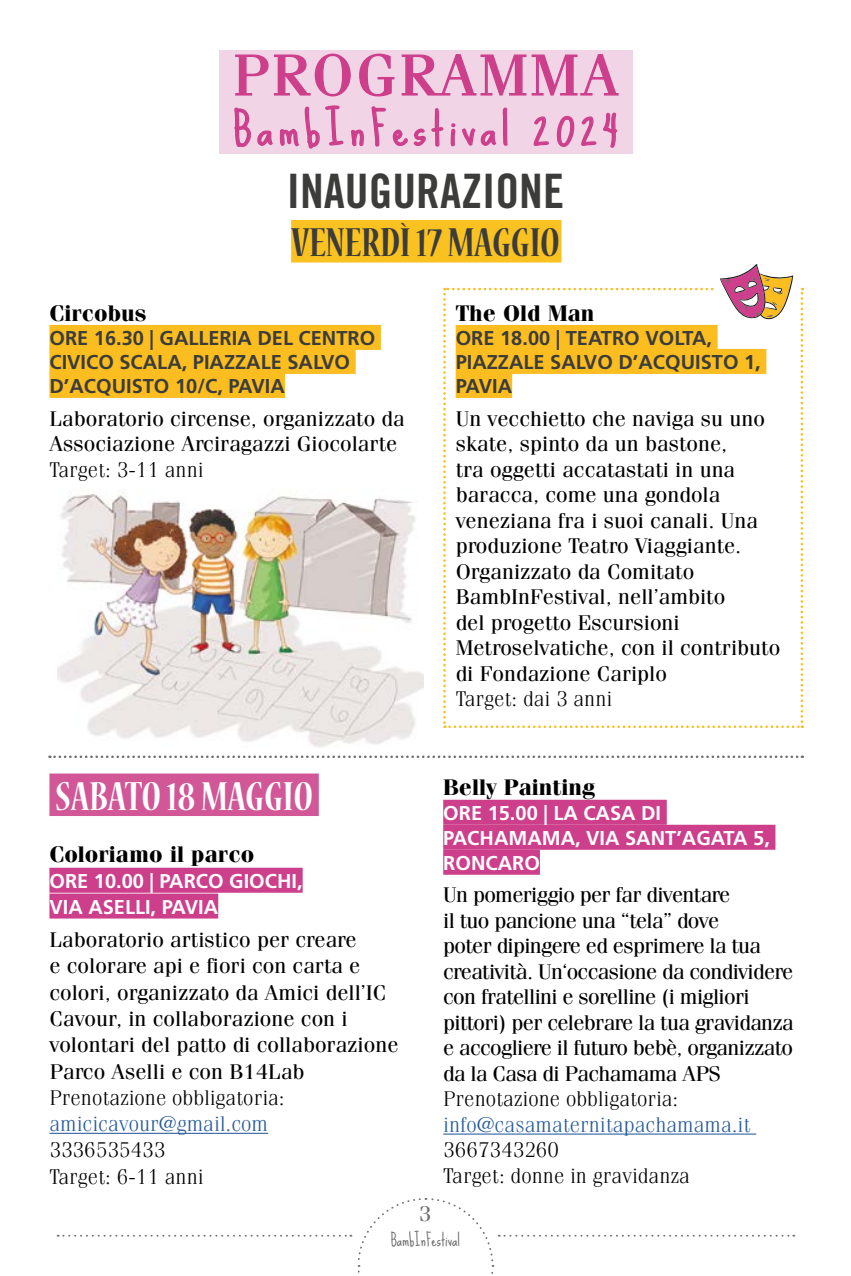
<style>
.page{position:relative;width:851px;height:1276px;background:#fff}
.page>*{position:absolute;margin:0;border:0;box-sizing:border-box;transform-origin:0 0}
.t1{font:57.5px "Fenice";letter-spacing:.05em;color:#cd3f8b;scale:1.05 1}
.t2{font:47.5px "Trade Gothic Bold Cond Twenty";color:#3c3c3b}
.t3{font:700 condensed 45px "Nueva Std";color:#3c3c3b;scale:.9 1}
.t4{font:700 condensed 45px "Nueva Std";color:#fff;scale:.9 1}
.t5{font:38.25px "Sue Ellen Francisco";letter-spacing:.12em;color:#cd3f8b;scale:1.17 1}
.t6{font:700 22.5px "Fenice Std";color:#000;scale:1.05 1}
.t7{font:21.25px/25.5px "Fenice";color:#000;scale:1.05 1}
.t8{font:21.25px/25.5px "Fenice";letter-spacing:-.03em;color:#000;scale:1.05 1}
.t9{font:300 21.25px/26.2px "Fenice";color:#000;scale:1.05 1}
.t10{font:300 21.25px "Fenice";color:#275b9b;scale:1.05 1}
.t11{font:21.25px "Fenice";color:#706f6f;scale:1.05 1}
.t12{font:700 20px/24px "Frutiger LT Std";color:#3c3c3b}
.t13{font:700 20px/25px "Frutiger LT Std";color:#fff}
.t14{font:15px "Sue Ellen Francisco";color:#706f6f}
</style>
<div class="page">
<svg style="left:58px;top:1198px;width:736px;height:76px"></svg>
<div style="left:219px;top:50px;width:413px;height:103px;background:#f1d4e6"></div>
<svg style="left:233px;top:53px;width:386px;height:101px"></svg>
<div style="left:291px;top:220px;width:270px;height:42px;background:#f9c221"></div>
<div style="left:49px;top:325px;width:332px;height:25px;background:#fbbd20"></div>
<div style="left:49px;top:349px;width:306px;height:25px;background:#fbbd20"></div>
<div style="left:49px;top:373px;width:236px;height:25px;background:#fbbd20"></div>
<svg style="left:443px;top:264px;width:360px;height:464px"></svg>
<div style="left:49px;top:773px;width:270px;height:43px;background:#d15797"></div>
<div style="left:49px;top:867px;width:253px;height:25px;background:#cd3f8b"></div>
<div style="left:49px;top:893px;width:169px;height:25px;background:#cd3f8b"></div>
<hr style="left:49px;top:1132px;width:219px;height:1px;background:#275b9b">
<div style="left:443px;top:799px;width:223px;height:25px;background:#cd3f8b"></div>
<div style="left:443px;top:824px;width:332px;height:25px;background:#cd3f8b"></div>
<div style="left:443px;top:849px;width:97px;height:25px;background:#cd3f8b"></div>
<hr style="left:443px;top:1133px;width:313px;height:1px;background:#275b9b">
<svg style="left:445px;top:755px;width:357px;height:3px"></svg>
<div style="left:33px;top:459px;width:412px;height:301px;background:#fff"></div>
<img style="left:57px;top:491px;width:367px;height:256px">
<h1 class="t1" style="left:232px;top:41px;width:369px">PROGRAMMA</h1>
<h3 class="t5" style="left:233px;top:109px;width:330px">BambInFestival 2024</h3>
<h2 class="t2" style="left:287px;top:162px;width:279px">INAUGURAZIONE</h2>
<h3 class="t3" style="left:291px;top:222px;width:300px">VENERDÌ 17 MAGGIO</h3>
<p class="t6" style="left:49px;top:299px;width:94px">Circobus</p>
<p class="t12" style="left:49px;top:326px;width:327px">ORE 16.30 | GALLERIA DEL CENTRO<br>CIVICO SCALA, PIAZZALE SALVO<br>D’ACQUISTO 10/C, PAVIA</p>
<p class="t7" style="left:49px;top:405px;width:340px">Laboratorio circense, organizzato da<br>Associazione Arciragazzi Giocolarte</p>
<p class="t9" style="left:49px;top:456px;width:148px">Target: 3-11 anni</p>
<h3 class="t4" style="left:55px;top:776px;width:288px">SABATO 18 MAGGIO</h3>
<p class="t6" style="left:49px;top:840px;width:196px">Coloriamo il parco</p>
<p class="t13" style="left:49px;top:868px;width:255px;line-height:25.8px">ORE 10.00 | PARCO GIOCHI,<br>VIA ASELLI, PAVIA</p>
<p class="t7" style="left:49px;top:926px;width:334px;line-height:26.2px">Laboratorio artistico per creare<br>e colorare api e fiori con carta e colori, organizzato da Amici dell’IC Cavour, in collaborazione con i volontari del patto di collaborazione Parco Aselli e con B14Lab</p>
<p class="t9" style="left:49px;top:1084px;width:225px">Prenotazione obbligatoria:</p>
<p class="t10" style="left:49px;top:1111px;width:210px">amicicavour@gmail.com</p>
<p class="t9" style="left:49px;top:1136px;width:148px">3336535433<br>Target: 6-11 anni</p>
<p class="t6" style="left:455px;top:299px;width:134px">The Old Man</p>
<p class="t12" style="left:455px;top:326px;width:306px">ORE 18.00 | TEATRO VOLTA,<br>PIAZZALE SALVO D’ACQUISTO 1,<br>PAVIA</p>
<p class="t7" style="left:455px;top:405px;width:310px">Un vecchietto che naviga su uno skate, spinto da un bastone,<br>tra oggetti accatastati in una baracca, come una gondola veneziana fra i suoi canali. Una produzione Teatro Viaggiante.<br>Organizzato da Comitato<br>BambInFestival, nell’ambito<br>del progetto Escursioni<br>Metroselvatiche, con il contributo di Fondazione Cariplo</p>
<p class="t9" style="left:455px;top:685px;width:151px">Target: dai 3 anni</p>
<p class="t6" style="left:443px;top:773px;width:146px">Belly Painting</p>
<p class="t13" style="left:443px;top:800px;width:328px">ORE 15.00 | LA CASA DI<br>PACHAMAMA, VIA SANT’AGATA 5,<br>RONCARO</p>
<p class="t8" style="left:443px;top:882px;width:335px">Un pomeriggio per far diventare<br>il tuo pancione una “tela” dove<br>poter dipingere ed esprimere la tua creatività. Un‘occasione da condividere con fratellini e sorelline (i migliori pittori) per celebrare la tua gravidanza e accogliere il futuro bebè, organizzato da la Casa di Pachamama APS</p>
<p class="t9" style="left:443px;top:1085px;width:225px">Prenotazione obbligatoria:</p>
<p class="t10" style="left:443px;top:1112px;width:294px">info@casamaternitapachamama.it</p>
<p class="t9" style="left:443px;top:1137px;width:236px;line-height:25.5px">3667343260<br>Target: donne in gravidanza</p>
<p class="t11" style="left:419px;top:1201px;width:13px">3</p>
<p class="t14" style="left:390px;top:1231px;width:71px">BambInFestival</p>
</div>
